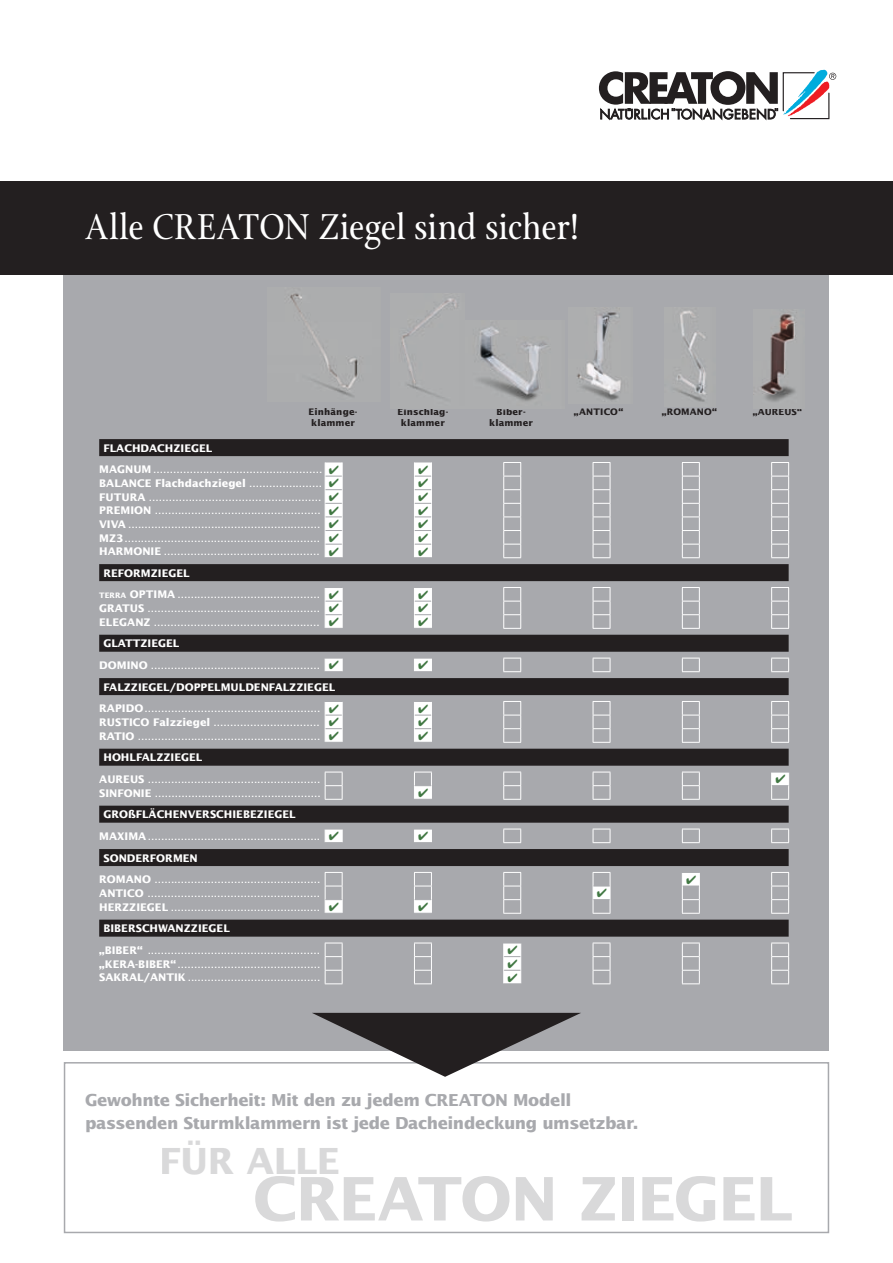
<style>
.page{position:relative;width:893px;height:1263px;background:#fff}
.page>*{position:absolute;margin:0;border:0;box-sizing:border-box;transform-origin:0 0}
.t1{font:700 60px "Lucida Sans";letter-spacing:-.025em;color:#d9d9da}
.t2{font:39px "Stone Print";color:#fff}
.t3{font:700 36px "Lucida Sans";letter-spacing:-.02em;color:#d9d9da}
.t4{font:700 16.5px/22.5px "Lucida Sans";letter-spacing:-.025em;color:#a8a9ad}
.t5{font:10.5px/21.8px "Lucida Sans";color:#fff}
.t6{font:700 10.5px "Lucida Sans";color:#fff}
.t7{font:700 9px/10.5px "Lucida Sans";letter-spacing:.015em;color:#231f20;text-align:center}
.s1{font-weight:700}
.s2{color:#417843}
.s3{font-weight:400}
.s4{font-weight:700;font-size:7.5px}
</style>
<div class="page">
<svg style="left:599px;top:70px;width:237px;height:50px"></svg>
<div style="left:64px;top:274px;width:765px;height:776px;background:#a8a9ad"></div>
<div style="left:64px;top:1062px;width:765px;height:171px;border:2px solid #a8a9ad"></div>
<div style="left:0;top:181px;width:893px;height:93px;background:#231f20"></div>
<svg style="left:312px;top:1013px;width:269px;height:64px"></svg>
<svg style="left:99px;top:439px;width:690px;height:498px"></svg>
<svg style="left:343px;top:462px;width:160px;height:14px"></svg>
<svg style="left:325px;top:476px;width:464px;height:494px"></svg>
<svg style="left:503px;top:462px;width:18px;height:96px"></svg>
<svg style="left:593px;top:462px;width:18px;height:96px"></svg>
<svg style="left:503px;top:587px;width:18px;height:42px"></svg>
<svg style="left:503px;top:658px;width:18px;height:14px"></svg>
<svg style="left:503px;top:701px;width:18px;height:42px"></svg>
<svg style="left:325px;top:772px;width:18px;height:28px"></svg>
<svg style="left:503px;top:772px;width:18px;height:28px"></svg>
<svg style="left:503px;top:829px;width:18px;height:14px"></svg>
<svg style="left:503px;top:872px;width:18px;height:42px"></svg>
<svg style="left:325px;top:943px;width:18px;height:41px"></svg>
<svg style="left:414px;top:943px;width:18px;height:41px"></svg>
<svg style="left:593px;top:587px;width:18px;height:42px"></svg>
<svg style="left:593px;top:701px;width:18px;height:42px"></svg>
<svg style="left:593px;top:772px;width:18px;height:28px"></svg>
<svg style="left:593px;top:829px;width:18px;height:14px"></svg>
<svg style="left:593px;top:943px;width:18px;height:41px"></svg>
<svg style="left:682px;top:462px;width:18px;height:96px"></svg>
<svg style="left:771px;top:462px;width:18px;height:96px"></svg>
<svg style="left:682px;top:587px;width:18px;height:42px"></svg>
<svg style="left:771px;top:587px;width:18px;height:42px"></svg>
<svg style="left:593px;top:658px;width:18px;height:14px"></svg>
<svg style="left:682px;top:658px;width:18px;height:14px"></svg>
<svg style="left:771px;top:658px;width:18px;height:14px"></svg>
<svg style="left:682px;top:701px;width:18px;height:42px"></svg>
<svg style="left:771px;top:701px;width:18px;height:42px"></svg>
<svg style="left:682px;top:772px;width:18px;height:28px"></svg>
<svg style="left:682px;top:829px;width:18px;height:14px"></svg>
<svg style="left:771px;top:829px;width:18px;height:14px"></svg>
<svg style="left:771px;top:872px;width:18px;height:42px"></svg>
<svg style="left:682px;top:943px;width:18px;height:41px"></svg>
<svg style="left:771px;top:943px;width:18px;height:41px"></svg>
<svg style="left:325px;top:462px;width:18px;height:96px;background:#f6f7f7"></svg>
<svg style="left:325px;top:587px;width:18px;height:42px"></svg>
<svg style="left:325px;top:658px;width:18px;height:14px"></svg>
<svg style="left:325px;top:701px;width:18px;height:42px"></svg>
<svg style="left:325px;top:829px;width:18px;height:14px"></svg>
<svg style="left:325px;top:872px;width:18px;height:42px"></svg>
<img style="left:759px;top:313px;width:36px;height:89px">
<img style="left:676px;top:310px;width:31px;height:92px">
<img style="left:577px;top:311px;width:44px;height:90px">
<img style="left:478px;top:326px;width:69px;height:75px">
<img style="left:290px;top:293px;width:68px;height:104px">
<img style="left:402px;top:298px;width:55px;height:99px">
<svg style="left:414px;top:462px;width:18px;height:96px;background:#f8f8f8"></svg>
<svg style="left:414px;top:587px;width:18px;height:42px"></svg>
<svg style="left:414px;top:658px;width:18px;height:14px"></svg>
<svg style="left:414px;top:701px;width:18px;height:42px"></svg>
<svg style="left:771px;top:772px;width:18px;height:28px"></svg>
<svg style="left:414px;top:772px;width:18px;height:28px"></svg>
<svg style="left:414px;top:829px;width:18px;height:14px"></svg>
<svg style="left:682px;top:872px;width:18px;height:42px"></svg>
<svg style="left:593px;top:872px;width:18px;height:42px"></svg>
<svg style="left:414px;top:872px;width:18px;height:42px"></svg>
<svg style="left:503px;top:943px;width:18px;height:41px"></svg>
<h2 class="t2" style="left:85px;top:205px;width:496px">Alle CREATON Ziegel sind sicher!</h2>
<p class="t7" style="left:309px;top:407px;width:50px;text-align:left">Einhänge&shy;klammer</p>
<p class="t7" style="left:397px;top:407px;width:52px">Einschlag&shy;klammer</p>
<p class="t7" style="left:489px;top:407px;width:45px">Biber&shy;klammer</p>
<p class="t7" style="left:574px;top:407px;width:51px">„ANTICO“</p>
<p class="t7" style="left:662px;top:407px;width:57px">„ROMANO“</p>
<p class="t7" style="left:753px;top:407px;width:51px">„AUREUS“</p>
<p class="t5" style="left:99px;top:437px;width:241px;text-indent:4px"><span class="s1">FLACHDACHZIEGEL<br>MAGNUM</span> ................................................... <span class="s2">✔</span></p>
<p class="t6" style="left:99px;top:477px;width:241px">BALANCE Flachdachziegel <span class="s3">......................</span> <span class="s2">✔</span></p>
<p class="t5" style="left:99px;top:486px;width:241px"><span class="s1">FUTURA</span> .................................................... <span class="s2">✔</span></p>
<p class="t5" style="left:99px;top:499px;width:241px"><span class="s1">PREMION</span> .................................................. <span class="s2">✔</span></p>
<p class="t5" style="left:99px;top:513px;width:241px"><span class="s1">VIVA</span> .......................................................... <span class="s2">✔</span></p>
<p class="t5" style="left:99px;top:527px;width:241px"><span class="s1">MZ3</span> ........................................................... <span class="s2">✔</span></p>
<p class="t5" style="left:99px;top:540px;width:241px"><span class="s1">HARMONIE</span> ............................................... <span class="s2">✔</span></p>
<p class="t5" style="left:99px;top:562px;width:241px;text-indent:4px"><span class="s1">REFORMZIEGEL<br></span><span class="s4">TERRA</span> <span class="s1">OPTIMA</span> ........................................... <span class="s2">✔</span></p>
<p class="t5" style="left:99px;top:597px;width:241px"><span class="s1">GRATUS</span> .................................................... <span class="s2">✔</span></p>
<p class="t5" style="left:99px;top:611px;width:241px"><span class="s1">ELEGANZ</span> .................................................. <span class="s2">✔</span></p>
<p class="t5" style="left:99px;top:632px;width:241px;text-indent:4px"><span class="s1">GLATTZIEGEL<br>DOMINO</span> ................................................... <span class="s2">✔</span></p>
<p class="t5" style="left:99px;top:676px;width:241px;text-align:center"><span class="s1">FALZZIEGEL/DOPPELMULDENFALZZIEGEL<br>RAPIDO</span> ..................................................... <span class="s2">✔</span></p>
<p class="t5" style="left:99px;top:711px;width:241px"><span class="s1">RUSTICO Falzziegel</span> ................................ <span class="s2">✔</span></p>
<p class="t5" style="left:99px;top:725px;width:241px"><span class="s1">RATIO</span> ....................................................... <span class="s2">✔</span></p>
<p class="t5" style="left:99px;top:746px;width:223px;text-indent:4px"><span class="s1">HOHLFALZZIEGEL<br>AUREUS</span> ....................................................</p>
<p class="t5" style="left:99px;top:782px;width:223px"><span class="s1">SINFONIE</span> ..................................................</p>
<p class="t5" style="left:99px;top:803px;width:241px;text-indent:4px"><span class="s1">GROßFLÄCHENVERSCHIEBEZIEGEL<br>MAXIMA</span> .................................................... <span class="s2">✔</span></p>
<p class="t5" style="left:99px;top:847px;width:223px;text-indent:4px"><span class="s1">SONDERFORMEN<br>ROMANO</span> ..................................................</p>
<p class="t5" style="left:99px;top:882px;width:222px"><span class="s1">ANTICO</span> ....................................................</p>
<p class="t5" style="left:99px;top:896px;width:241px"><span class="s1">HERZZIEGEL</span> ............................................. <span class="s2">✔</span></p>
<p class="t5" style="left:99px;top:917px;width:222px;text-indent:4px"><span class="s1">BIBERSCHWANZZIEGEL<br>„BIBER“</span> ....................................................</p>
<p class="t5" style="left:99px;top:953px;width:223px"><span class="s1">„KERA-BIBER“</span> ...........................................</p>
<p class="t5" style="left:99px;top:966px;width:223px"><span class="s1">SAKRAL/ANTIK</span> ........................................</p>
<h3 class="t4" style="left:85px;top:1088px;width:555px">Gewohnte Sicherheit: Mit den zu jedem CREATON Modell passenden Sturmklammern ist jede Dacheindeckung umsetzbar.</h3>
<h3 class="t3" style="left:159px;top:1139px;width:183px">FÜR ALLE</h3>
<h1 class="t1" style="left:253px;top:1162px;width:541px">CREATON ZIEGEL</h1>
</div>
